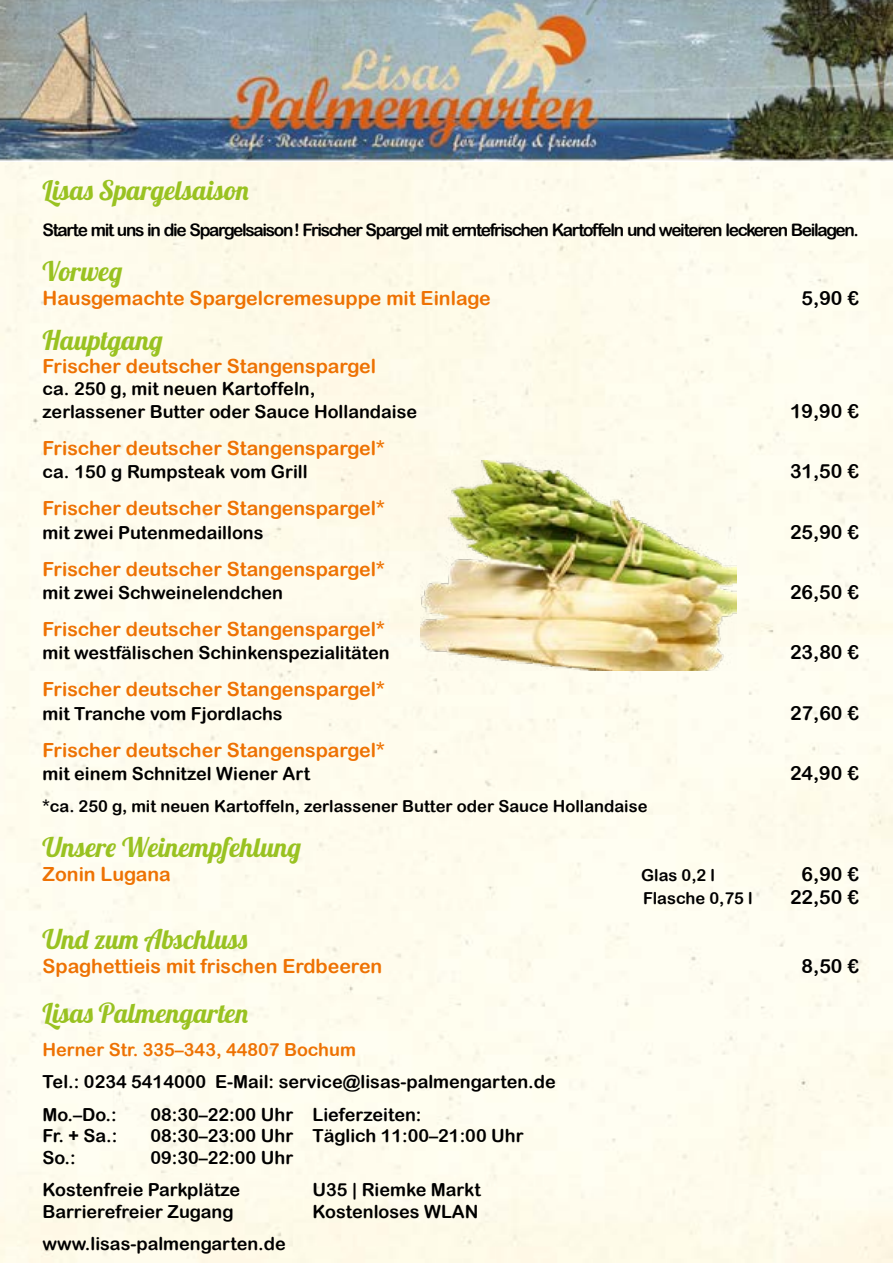
<style>
.page{position:relative;width:893px;height:1263px;background:#fff}
.page>*{position:absolute;margin:0;border:0;box-sizing:border-box;transform-origin:0 0}
.t1{font:27px "Lobster 1.4";color:#99c221}
.t2{font:27px "Lobster";color:#99c221}
.t3{font:19.5px "Arial Rounded MT Bold";color:#ee7203}
.t4{font:19.5px "Arial Rounded MT Bold";color:#000}
.t5{font:18px/32.4px "Arial Rounded MT Bold";color:#000}
.t6{font:18px "Arial Rounded MT Bold";color:#ee7203}
.t7{font:17.25px "Arial Rounded MT Bold";letter-spacing:-.075em;color:#000}
.t8{font:16.5px "Arial Rounded MT Bold";color:#000}
</style>
<div class="page">
<div style="left:0;top:162px;width:893px;height:1101px;background:#fffced"></div>
<img style="left:0;top:0;width:893px;height:161px">
<img style="left:421px;top:460px;width:315px;height:211px">
<h1 class="t1" style="left:43px;top:173px;width:208px">Lisas Spargelsaison</h1>
<p class="t7" style="left:43px;top:220px;width:818px">Starte mit uns in die Spargelsaison! Frischer Spargel mit erntefrischen Kartoffeln und weiteren leckeren Beilagen.</p>
<h1 class="t1" style="left:43px;top:254px;width:81px">Vorweg</h1>
<p class="t3" style="left:43px;top:286px;width:450px">Hausgemachte Spargelcremesuppe mit Einlage</p>
<p class="t4" style="left:802px;top:286px;width:59px">5,90 €</p>
<h1 class="t1" style="left:43px;top:323px;width:122px">Hauptgang</h1>
<p class="t3" style="left:43px;top:355px;width:335px">Frischer deutscher Stangenspargel</p>
<p class="t5" style="left:43px;top:376px;width:376px;line-height:23.4px">ca. 250 g, mit neuen Kartoffeln, zerlassener Butter oder Sauce Hollandaise</p>
<p class="t4" style="left:790px;top:400px;width:70px">19,90 €</p>
<p class="t3" style="left:43px;top:437px;width:344px">Frischer deutscher Stangenspargel*</p>
<p class="t5" style="left:43px;top:456px;width:267px">ca. 150 g Rumpsteak vom Grill</p>
<p class="t4" style="left:790px;top:460px;width:70px">31,50 €</p>
<p class="t3" style="left:43px;top:497px;width:344px">Frischer deutscher Stangenspargel*</p>
<p class="t5" style="left:43px;top:516px;width:223px">mit zwei Putenmedaillons</p>
<p class="t4" style="left:790px;top:520px;width:70px">25,90 €</p>
<p class="t3" style="left:43px;top:557px;width:344px">Frischer deutscher Stangenspargel*</p>
<p class="t5" style="left:43px;top:576px;width:242px">mit zwei Schweinelendchen</p>
<p class="t4" style="left:790px;top:581px;width:70px">26,50 €</p>
<p class="t3" style="left:43px;top:617px;width:344px">Frischer deutscher Stangenspargel*</p>
<p class="t5" style="left:43px;top:636px;width:349px">mit westfälischen Schinkenspezialitäten</p>
<p class="t4" style="left:790px;top:641px;width:70px">23,80 €</p>
<p class="t3" style="left:43px;top:678px;width:344px">Frischer deutscher Stangenspargel*</p>
<p class="t5" style="left:43px;top:697px;width:242px">mit Tranche vom Fjordlachs</p>
<p class="t4" style="left:790px;top:701px;width:70px">27,60 €</p>
<p class="t3" style="left:43px;top:738px;width:344px">Frischer deutscher Stangenspargel*</p>
<p class="t5" style="left:43px;top:757px;width:269px">mit einem Schnitzel Wiener Art</p>
<p class="t4" style="left:790px;top:761px;width:70px">24,90 €</p>
<p class="t8" style="left:43px;top:797px;width:606px">*ca. 250 g, mit neuen Kartoffeln, zerlassener Butter oder Sauce Hollandaise</p>
<h1 class="t1" style="left:43px;top:830px;width:260px">Unsere Weinempfehlung</h1>
<p class="t3" style="left:43px;top:862px;width:130px">Zonin Lugana</p>
<p class="t8" style="left:641px;top:865px;width:75px">Glas 0,2 l</p>
<p class="t4" style="left:802px;top:862px;width:59px">6,90 €</p>
<p class="t8" style="left:643px;top:888px;width:111px">Flasche 0,75 l</p>
<p class="t4" style="left:790px;top:886px;width:70px">22,50 €</p>
<h1 class="t1" style="left:43px;top:922px;width:206px">Und zum Abschluss</h1>
<p class="t3" style="left:43px;top:954px;width:341px">Spaghettieis mit frischen Erdbeeren</p>
<p class="t4" style="left:802px;top:954px;width:59px">8,50 €</p>
<h1 class="t2" style="left:43px;top:996px;width:208px">Lisas Palmengarten</h1>
<p class="t6" style="left:43px;top:1039px;width:315px">Herner Str. 335–343, 44807 Bochum</p>
<p class="t5" style="left:43px;top:1065px;width:515px">Tel.: 0234 5414000 E-Mail: service@lisas-palmengarten.de<br>Mo.–Do.:</p>
<p class="t5" style="left:151px;top:1098px;width:273px">08:30–22:00 Uhr Lieferzeiten:</p>
<p class="t5" style="left:43px;top:1119px;width:76px">Fr. + Sa.:</p>
<p class="t5" style="left:151px;top:1119px;width:375px">08:30–23:00 Uhr Täglich 11:00–21:00 Uhr</p>
<p class="t5" style="left:43px;top:1141px;width:35px">So.:</p>
<p class="t5" style="left:43px;top:1141px;width:252px;text-indent:108px">09:30–22:00 Uhr<br>Kostenfreie Parkplätze</p>
<p class="t5" style="left:313px;top:1173px;width:170px">U35 | Riemke Markt</p>
<p class="t5" style="left:43px;top:1195px;width:193px">Barrierefreier Zugang</p>
<p class="t5" style="left:313px;top:1195px;width:167px">Kostenloses WLAN</p>
<p class="t5" style="left:43px;top:1227px;width:245px">www.lisas-palmengarten.de</p>
</div>
